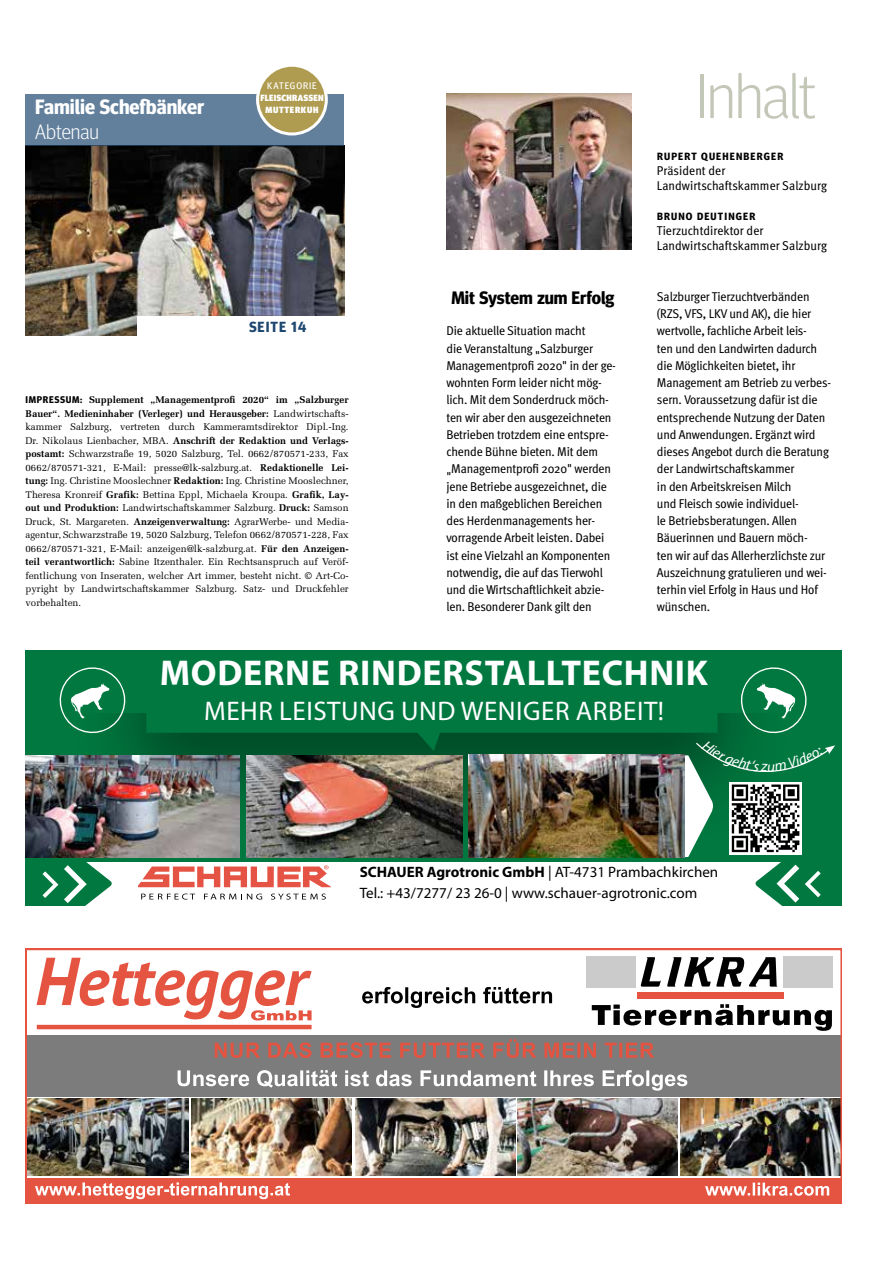
<style>
.page{position:relative;width:893px;height:1263px;background:#fff}
.page>*{position:absolute;margin:0;border:0;box-sizing:border-box;transform-origin:0 0}
.t1{font:300 63px "Meta Head OT";letter-spacing:-.02em;color:#c3c7b7}
.t2{font:700 36px "Myriad Pro";letter-spacing:.02em;color:#fff}
.t3{font:27px "Myriad Pro";letter-spacing:.02em;color:#fff}
.t4{font:700 20.7px "Meta Head OT";color:#fff}
.t5{font:300 20.7px "Meta Head OT";color:#fff}
.t6{font:700 18px "Meta Head OT";color:#000}
.t7{font:15px/20.4px "Myriad Pro";color:#000}
.t8{font:700 14.7px "Meta Head OT";letter-spacing:.07em;color:#1f4871}
.t9{font:condensed 12.75px/17.2px "Meta OT";letter-spacing:-.01em;color:#000;scale:1.07 1}
.t10{font:700 10.5px "Meta Head OT";letter-spacing:.11em;color:#000}
.t11{font:9.75px/13.5px "Melior LT Std";color:#000;text-align:justify}
.t12{font:9.6px "Meta Head OT";letter-spacing:.1em;color:#fff}
.t13{font:900 9px/11.9px "Meta Head OT";letter-spacing:.03em;color:#fff;text-align:center}
.s1{font-family:"Meta Head OT";font-weight:700}
.s2{font-weight:700}
</style>
<div class="page">
<img style="left:26px;top:146px;width:318px;height:190px">
<div style="left:26px;top:94px;width:318px;height:52px;background:#627f9b"></div>
<div style="left:137px;top:316px;width:218px;height:20px;background:#fff"></div>
<div style="left:258px;top:65px;width:68px;height:69px;background:#af9c50;border-radius:50%"></div>
<div style="left:256px;top:64px;width:72px;height:71px;border:3px solid #fff;border-radius:50%"></div>
<img style="left:446px;top:94px;width:185px;height:155px">
<img style="left:26px;top:949px;width:816px;height:255px">
<svg style="left:215px;top:1039px;width:439px;height:19px;background:#9f6e68"></svg>
<svg style="left:178px;top:1070px;width:509px;height:21px"></svg>
<svg style="left:26px;top:712px;width:471px;height:149px;background:#0e7543"></svg>
<div style="left:72px;top:650px;width:720px;height:191px;background:#000;opacity:.4"></div>
<div style="left:146px;top:712px;width:351px;height:21px;background:#00783f"></div>
<svg style="left:402px;top:715px;width:44px;height:36px;background:#006937"></svg>
<div style="left:26px;top:650px;width:816px;height:62px;background:#00783f"></div>
<img style="left:26px;top:755px;width:214px;height:102px">
<img style="left:246px;top:755px;width:216px;height:102px">
<img style="left:469px;top:755px;width:28px;height:102px">
<svg style="left:141px;top:893px;width:54px;height:6px"></svg>
<svg style="left:204px;top:894px;width:58px;height:5px"></svg>
<svg style="left:271px;top:893px;width:55px;height:6px"></svg>
<svg style="left:138px;top:865px;width:193px;height:22px"></svg>
<svg style="left:26px;top:861px;width:88px;height:44px"></svg>
<svg style="left:54px;top:667px;width:75px;height:72px"></svg>
<img style="left:497px;top:667px;width:345px;height:238px">
<h3 class="t4" style="left:35px;top:94px;width:170px">Familie Schefbänker</h3>
<h3 class="t5" style="left:35px;top:119px;width:65px">Abtenau</h3>
<p class="t12" style="left:267px;top:80px;width:51px">KATEGORIE</p>
<p class="t13" style="left:260px;top:92px;width:65px">FLEISCHRASSEN<br>MUTTERKUH</p>
<p class="t8" style="left:249px;top:318px;width:59px">SEITE 14</p>
<p class="t11" style="left:26px;top:393px;width:325px"><span class="s1">IMPRESSUM:</span> <span class="s2">Supplement „Managementprofi 2020“ im „Salzburger Bauer“. Medieninhaber (Verleger) und Herausgeber:</span> Landwirtschafts&shy;kammer Salzburg, vertreten durch Kammeramtsdirektor Dipl.-Ing.<br>Dr. Nikolaus Lienbacher, MBA. <span class="s2">Anschrift der Redaktion und Verlags&shy;postamt:</span> Schwarzstraße 19, 5020 Salzburg, Tel. 0662/870571-233, Fax 0662/870571-321, E-Mail: presse@lk-salzburg.at. <span class="s2">Redaktionelle Lei&shy;tung:</span> Ing. Christine Mooslechner <span class="s2">Redaktion:</span> Ing. Christine Mooslechner, Theresa Kronreif <span class="s2">Grafik:</span> Bettina Eppl, Michaela Kroupa. <span class="s2">Grafik, Lay&shy;out und Produktion:</span> Landwirtschaftskammer Salzburg. <span class="s2">Druck:</span> Samson Druck, St. Margareten. <span class="s2">Anzeigenverwaltung:</span> AgrarWerbe- und Media&shy;agentur, Schwarzstraße 19, 5020 Salzburg, Telefon 0662/870571-228, Fax 0662/870571-321, E-Mail: anzeigen@lk-salzburg.at. <span class="s2">Für den Anzeigen&shy;teil verantwortlich:</span> Sabine Itzenthaler. Ein Rechtsanspruch auf Veröf&shy;fentlichung von Inseraten, welcher Art immer, besteht nicht. © Art-Co&shy;pyright by Landwirtschaftskammer Salzburg. Satz- und Druckfehler vorbehalten.</p>
<h3 class="t6" style="left:451px;top:287px;width:165px">Mit System zum Erfolg</h3>
<p class="t9" style="left:446px;top:322px;width:131px">Die aktuelle Situation macht die Veranstaltung</p>
<p class="t9" style="left:535px;top:346px;width:6px">"</p>
<p class="t9" style="left:446px;top:339px;width:160px;text-indent:94px">Salzburger<br>Managementprofi 2020" in der ge&shy;wohnten Form leider nicht mög&shy;lich. Mit dem Sonderdruck möch&shy;ten wir aber den ausgezeichneten<br>Betrieben trotzdem eine entspre&shy;chende Bühne bieten. Mit dem</p>
<p class="t9" style="left:446px;top:467px;width:6px">"</p>
<p class="t9" style="left:446px;top:460px;width:155px;text-indent:5px">Managementprofi 2020" werden jene Betriebe ausgezeichnet, die in den maßgeblichen Bereichen des Herdenmanagements her&shy;vorragende Arbeit leisten. Dabei ist eine Vielzahl an Komponenten notwendig, die auf das Tierwohl und die Wirtschaftlichkeit abzie&shy;len. Besonderer Dank gilt den</p>
<h1 class="t1" style="left:695px;top:58px;width:122px">Inhalt</h1>
<p class="t10" style="left:657px;top:150px;width:128px">RUPERT QUEHENBERGER</p>
<p class="t9" style="left:657px;top:163px;width:160px;line-height:15px">Präsident der<br>Landwirtschaftskammer Salzburg</p>
<p class="t10" style="left:657px;top:210px;width:100px">BRUNO DEUTINGER</p>
<p class="t9" style="left:657px;top:223px;width:160px;line-height:15px">Tierzuchtdirektor der<br>Landwirtschaftskammer Salzburg</p>
<p class="t9" style="left:657px;top:287px;width:164px">Salzburger Tierzuchtverbänden (RZS, VFS, LKV und AK), die hier wertvolle, fachliche Arbeit leis-<br>ten und den Landwirten dadurch die Möglichkeiten bietet, ihr<br>Management am Betrieb zu verbes&shy;sern. Voraussetzung dafür ist die entsprechende Nutzung der Daten und Anwendungen. Ergänzt wird dieses Angebot durch die Beratung der Landwirtschaftskammer<br>in den Arbeitskreisen Milch<br>und Fleisch sowie individuel-<br>le Betriebsberatungen. Allen<br>Bäuerinnen und Bauern möch-<br>ten wir auf das Allerherzlichste zur<br>Auszeichnung gratulieren und wei&shy;terhin viel Erfolg in Haus und Hof wünschen.</p>
<h2 class="t2" style="left:160px;top:650px;width:550px">MODERNE RINDERSTALLTECHNIK</h2>
<h3 class="t3" style="left:204px;top:694px;width:461px">MEHR LEISTUNG UND WENIGER ARBEIT!</h3>
<p class="t7" style="left:360px;top:862px;width:360px"><span class="s2">SCHAUER Agrotronic GmbH</span> | AT-4731 Prambachkirchen<br>Tel.: +43/7277/ 23 26-0 | www.schauer-agrotronic.com</p>
</div>
